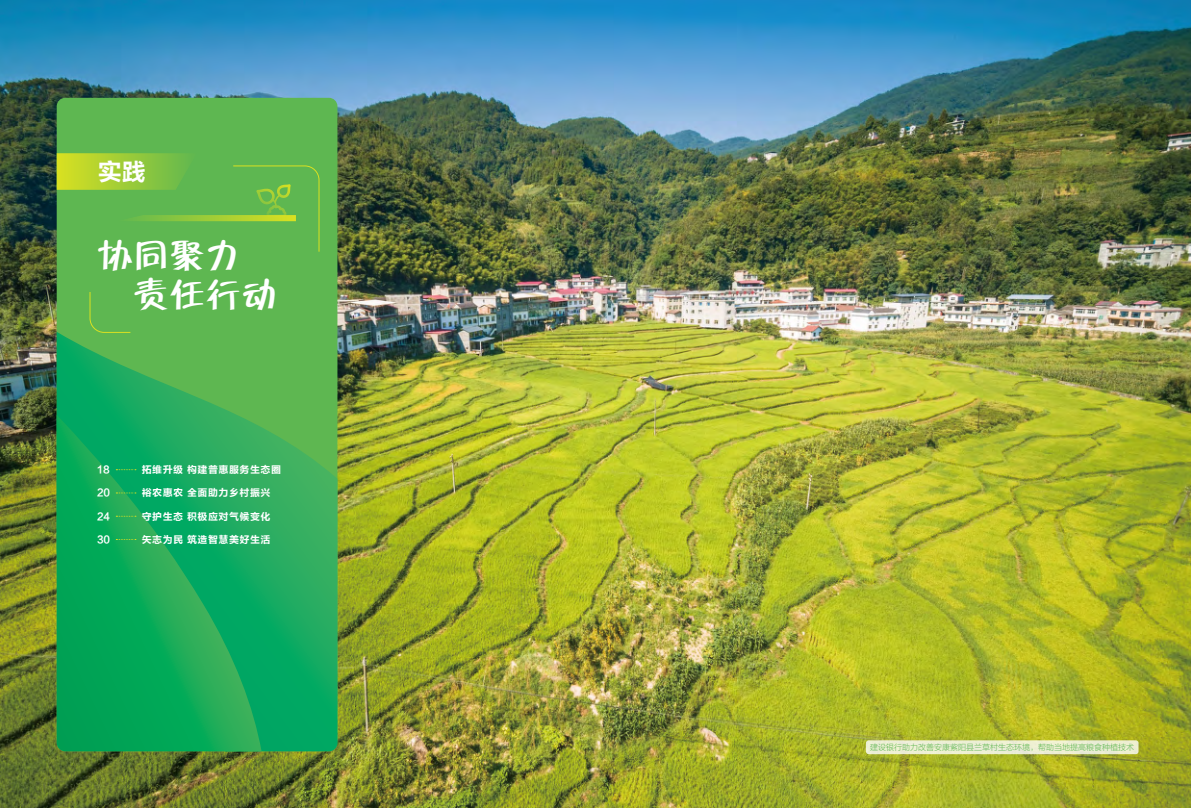
<style>
.page{position:relative;width:1191px;height:808px;background:#fff}
.page>*{position:absolute;margin:0;border:0;box-sizing:border-box;transform-origin:0 0}
.t1{font:36px/39px "FZZBHJW GB1 0";color:#fff}
.t2{font:24px "FZLTCHK GBK1 0";color:#fff}
.t3{font:10px "FZLTCHK GBK1 0";letter-spacing:.05em;color:#fff}
.t4{font:8px "FZLTXHK GBK1 0";color:#5eb751}
</style>
<div class="page">
<img style="left:0;top:0;width:1191px;height:808px">
<div style="left:57px;top:98px;width:280px;height:653px;background:#5eb751;border-radius:9px"></div>
<svg style="left:57px;top:332px;width:280px;height:419px"></svg>
<svg style="left:57px;top:415px;width:204px;height:336px;background:#0fa95b"></svg>
<svg style="left:116px;top:469px;width:20px;height:1px"></svg>
<svg style="left:116px;top:493px;width:20px;height:1px"></svg>
<svg style="left:116px;top:516px;width:20px;height:1px"></svg>
<svg style="left:116px;top:539px;width:20px;height:1px"></svg>
<svg style="left:89px;top:292px;width:42px;height:41px"></svg>
<svg style="left:57px;top:153px;width:262px;height:99px"></svg>
<div style="left:866px;top:740px;width:272px;height:14px;background:#edefd4;border-radius:3px"></div>
<h2 class="t2" style="left:98px;top:159px;width:49px">实践</h2>
<h1 class="t1" style="left:133px;top:236px;width:145px;text-indent:-36px">协同聚力责任行动</h1>
<p class="t3" style="left:97px;top:464px;width:14px">18</p>
<p class="t3" style="left:97px;top:487px;width:15px">20</p>
<p class="t3" style="left:97px;top:511px;width:15px">24</p>
<p class="t3" style="left:97px;top:534px;width:15px">30</p>
<p class="t3" style="left:142px;top:464px;width:141px">拓维升级 构建普惠服务生态圈</p>
<p class="t3" style="left:142px;top:487px;width:130px">裕农惠农 全面助力乡村振兴</p>
<p class="t3" style="left:142px;top:511px;width:130px">守护生态 积极应对气候变化</p>
<p class="t3" style="left:142px;top:534px;width:130px">矢志为民 筑造智慧美好生活</p>
<p class="t4" style="left:870px;top:743px;width:265px">建设银行助力改善安康紫阳县兰草村生态环境，帮助当地提高粮食种植技术</p>
</div>
